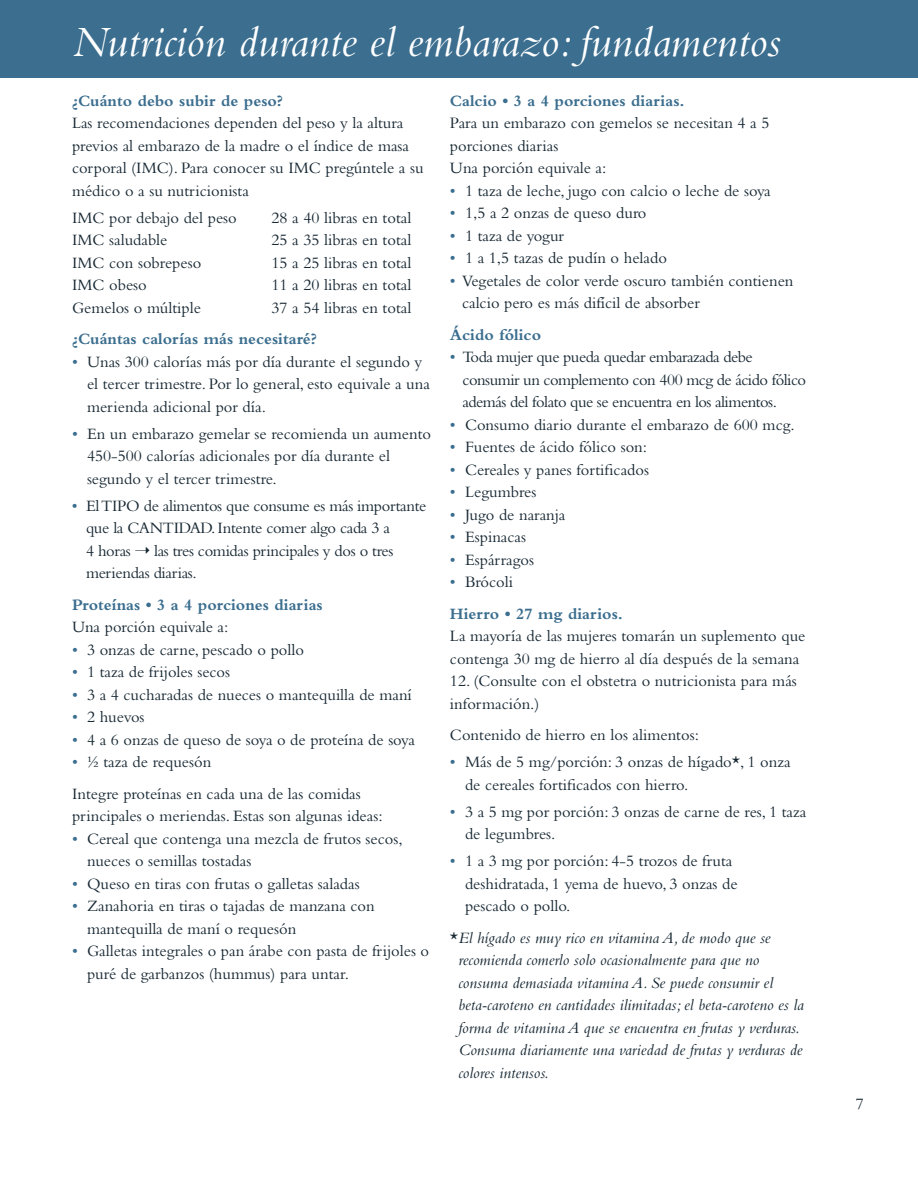
<style>
.page{position:relative;width:918px;height:1188px;background:#fff}
.page>*{position:absolute;margin:0;border:0;box-sizing:border-box;transform-origin:0 0}
.t1{font:italic 45px "Bembo Std";color:#fff}
.t2{font:16.5px/22.5px "Bembo Std";color:#162732}
.t3{font:italic 16.5px/22.5px "Bembo Std";color:#162732}
.t4{font:700 16.5px/31.5px "Bembo Std";color:#3b6e8f}
.t5{font:16.5px/22.5px "Bembo Std";letter-spacing:-.02em;color:#162732}
.t6{font:16.5px/22.5px "Bembo Std";letter-spacing:-.03em;color:#162732}
.s1{color:#3b6e8f}
.s2{font-weight:400}
.s3{font-weight:400;color:#162732}
.s4{font-style:normal}
</style>
<div class="page">
<div style="left:0;top:0;width:918px;height:77px;background:#3b6e8f"></div>
<h1 class="t1" style="left:72px;top:15px;width:710px">Nutrición durante el embarazo: fundamentos</h1>
<p class="t4" style="left:72px;top:85px;width:213px">¿Cuánto debo subir de peso?</p>
<p class="t2" style="left:72px;top:111px;width:353px">Las recomendaciones dependen del peso y la altura previos al embarazo de la madre o el índice de masa corporal (IMC). Para conocer su IMC pregúntele a su médico o a su nutricionista</p>
<p class="t2" style="left:72px;top:206px;width:166px">IMC por debajo del peso</p>
<p class="t2" style="left:272px;top:206px;width:141px">28 a 40 libras en total</p>
<p class="t2" style="left:72px;top:228px;width:97px">IMC saludable</p>
<p class="t2" style="left:272px;top:228px;width:141px">25 a 35 libras en total</p>
<p class="t2" style="left:72px;top:251px;width:131px">IMC con sobrepeso</p>
<p class="t2" style="left:272px;top:251px;width:141px">15 a 25 libras en total</p>
<p class="t2" style="left:72px;top:273px;width:76px">IMC obeso</p>
<p class="t2" style="left:272px;top:273px;width:141px">11 a 20 libras en total</p>
<p class="t2" style="left:72px;top:296px;width:130px">Gemelos o múltiple</p>
<p class="t2" style="left:272px;top:296px;width:141px">37 a 54 libras en total</p>
<p class="t4" style="left:72px;top:323px;width:246px">¿Cuántas calorías más necesitaré?</p>
<p class="t2" style="left:87px;top:350px;width:344px;text-indent:-15px"><span class="s1">•</span> Unas 300 calorías más por día durante el segundo y el tercer trimestre. Por lo general, esto equivale a una merienda adicional por día.</p>
<p class="t2" style="left:87px;top:422px;width:346px;text-indent:-15px"><span class="s1">•</span> En un embarazo gemelar se recomienda un aumento<br>450-500 calorías adicionales por día durante el segundo y el tercer trimestre.</p>
<p class="t5" style="left:86px;top:494px;width:342px;text-indent:-14px"><span class="s1">•</span> El TIPO de alimentos que consume es más importante que la CANTIDAD. Intente comer algo cada 3 a<br>4 horas ➝ las tres comidas principales y dos o tres meriendas diarias.</p>
<p class="t4" style="left:72px;top:589px;width:252px">Proteínas • 3 a 4 porciones diarias</p>
<p class="t2" style="left:72px;top:615px;width:158px">Una porción equivale a:</p>
<p class="t2" style="left:72px;top:638px;width:234px"><span class="s1">•</span> 3 onzas de carne, pescado o pollo</p>
<p class="t2" style="left:72px;top:660px;width:160px"><span class="s1">•</span> 1 taza de frijoles secos</p>
<p class="t2" style="left:72px;top:683px;width:341px"><span class="s1">•</span> 3 a 4 cucharadas de nueces o mantequilla de maní</p>
<p class="t2" style="left:72px;top:705px;width:74px"><span class="s1">•</span> 2 huevos</p>
<p class="t2" style="left:72px;top:728px;width:345px"><span class="s1">•</span> 4 a 6 onzas de queso de soya o de proteína de soya</p>
<p class="t2" style="left:72px;top:746px;width:290px;line-height:31.5px"><span class="s1">•</span> ½ taza de requesón<br>Integre proteínas en cada una de las comidas</p>
<p class="t2" style="left:72px;top:804px;width:312px">principales o meriendas. Estas son algunas ideas:</p>
<p class="t2" style="left:87px;top:827px;width:317px;text-indent:-15px"><span class="s1">•</span> Cereal que contenga una mezcla de frutos secos, nueces o semillas tostadas</p>
<p class="t2" style="left:72px;top:872px;width:289px"><span class="s1">•</span> Queso en tiras con frutas o galletas saladas</p>
<p class="t2" style="left:87px;top:895px;width:289px;text-indent:-15px"><span class="s1">•</span> Zanahoria en tiras o tajadas de manzana con mantequilla de maní o requesón</p>
<p class="t2" style="left:87px;top:940px;width:344px;text-indent:-15px"><span class="s1">•</span> Galletas integrales o pan árabe con pasta de frijoles o puré de garbanzos (hummus) para untar.</p>
<p class="t4" style="left:450px;top:85px;width:236px">Calcio • 3 a 4 porciones diarias.</p>
<p class="t2" style="left:450px;top:112px;width:321px">Para un embarazo con gemelos se necesitan 4 a 5 porciones diarias<br>Una porción equivale a:</p>
<p class="t2" style="left:450px;top:179px;width:322px"><span class="s1">•</span> 1 taza de leche, jugo con calcio o leche de soya</p>
<p class="t2" style="left:450px;top:202px;width:198px"><span class="s1">•</span> 1,5 a 2 onzas de queso duro</p>
<p class="t2" style="left:450px;top:224px;width:116px"><span class="s1">•</span> 1 taza de yogur</p>
<p class="t2" style="left:450px;top:247px;width:218px"><span class="s1">•</span> 1 a 1,5 tazas de pudín o helado</p>
<p class="t2" style="left:462px;top:269px;width:333px;text-indent:-12px"><span class="s1">•</span> Vegetales de color verde oscuro también contienen calcio pero es más difícil de absorber</p>
<p class="t4" style="left:450px;top:319px;width:93px">Ácido fólico</p>
<p class="t6" style="left:462px;top:346px;width:345px;text-indent:-12px"><span class="s1">•</span> Toda mujer que pueda quedar embarazada debe consumir un complemento con 400 mcg de ácido fólico además del folato que se encuentra en los alimentos.</p>
<p class="t2" style="left:450px;top:413px;width:346px"><span class="s1">•</span> Consumo diario durante el embarazo de 600 mcg.</p>
<p class="t2" style="left:450px;top:436px;width:199px"><span class="s1">•</span> Fuentes de ácido fólico son:</p>
<p class="t2" style="left:450px;top:458px;width:201px"><span class="s1">•</span> Cereales y panes fortificados</p>
<p class="t2" style="left:450px;top:481px;width:88px"><span class="s1">•</span> Legumbres</p>
<p class="t2" style="left:450px;top:503px;width:117px"><span class="s1">•</span> Jugo de naranja</p>
<p class="t2" style="left:450px;top:526px;width:78px"><span class="s1">•</span> Espinacas</p>
<p class="t2" style="left:450px;top:548px;width:86px"><span class="s1">•</span> Espárragos</p>
<p class="t4" style="left:450px;top:566px;width:175px"><span class="s2">•</span> <span class="s3">Brócoli<br></span>Hierro • 27 mg diarios.</p>
<p class="t2" style="left:450px;top:625px;width:357px">La mayoría de las mujeres tomarán un suplemento que contenga 30 mg de hierro al día después de la semana</p>
<p class="t2" style="left:450px;top:670px;width:348px">12. (Consulte con el obstetra o nutricionista para más información.)</p>
<p class="t2" style="left:450px;top:724px;width:250px">Contenido de hierro en los alimentos:</p>
<p class="t2" style="left:465px;top:751px;width:327px;text-indent:-15px"><span class="s1">•</span> Más de 5 mg/porción: 3 onzas de hígado*, 1 onza de cereales fortificados con hierro.</p>
<p class="t2" style="left:465px;top:800px;width:343px;text-indent:-15px"><span class="s1">•</span> 3 a 5 mg por porción: 3 onzas de carne de res, 1 taza de legumbres.</p>
<p class="t2" style="left:465px;top:850px;width:274px;text-indent:-15px"><span class="s1">•</span> 1 a 3 mg por porción: 4-5 trozos de fruta deshidratada, 1 yema de huevo, 3 onzas de pescado o pollo.</p>
<p class="t3" style="left:458px;top:926px;width:347px;text-indent:-8px"><span class="s4">*</span>El hígado es muy rico en vitamina A, de modo que se recomienda comerlo solo ocasionalmente para que no consuma demasiada vitamina A. Se puede consumir el beta-caroteno en cantidades ilimitadas; el beta-caroteno es la forma de vitamina A que se encuentra en frutas y verduras.<br>Consuma diariamente una variedad de frutas y verduras de colores intensos.</p>
<p class="t2" style="left:856px;top:1092px;width:10px">7</p>
</div>
